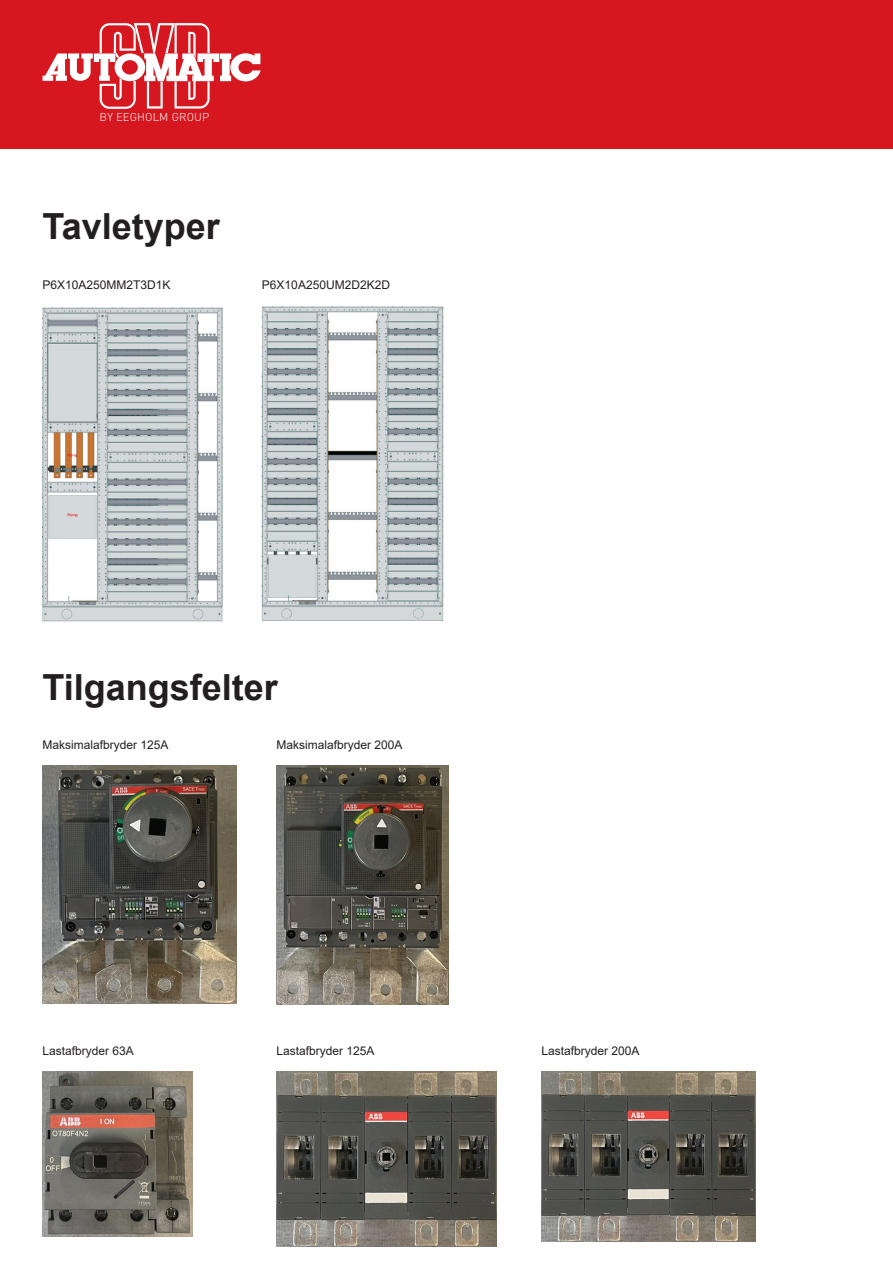
<style>
.page{position:relative;width:893px;height:1263px;background:#fff}
.page>*{position:absolute;margin:0;border:0;box-sizing:border-box;transform-origin:0 0}
.t1{font:700 36px "Arial";color:#231f20}
.t2{font:12px "Arial";color:#231f20}
.t3{font:300 11.25px "DINOT";letter-spacing:.01em;color:#fff}
</style>
<div class="page">
<div style="left:0;top:0;width:893px;height:148px;background:#d7171f"></div>
<svg style="left:43px;top:23px;width:218px;height:86px"></svg>
<img style="left:43px;top:307px;width:180px;height:315px">
<img style="left:262px;top:306px;width:181px;height:315px">
<img style="left:43px;top:765px;width:193px;height:238px">
<img style="left:276px;top:765px;width:173px;height:239px">
<img style="left:43px;top:1071px;width:150px;height:165px">
<img style="left:276px;top:1071px;width:220px;height:176px">
<img style="left:541px;top:1071px;width:214px;height:171px">
<p class="t3" style="left:100px;top:109px;width:111px">BY EEGHOLM GROUP</p>
<h1 class="t1" style="left:43px;top:201px;width:179px">Tavletyper</h1>
<p class="t2" style="left:43px;top:276px;width:130px">P6X10A250MM2T3D1K</p>
<p class="t2" style="left:262px;top:276px;width:130px">P6X10A250UM2D2K2D</p>
<h1 class="t1" style="left:43px;top:662px;width:237px">Tilgangsfelter</h1>
<p class="t2" style="left:43px;top:736px;width:128px">Maksimalafbryder 125A</p>
<p class="t2" style="left:276px;top:736px;width:128px">Maksimalafbryder 200A</p>
<p class="t2" style="left:43px;top:1042px;width:93px">Lastafbryder 63A</p>
<p class="t2" style="left:276px;top:1042px;width:100px">Lastafbryder 125A</p>
<p class="t2" style="left:541px;top:1042px;width:100px">Lastafbryder 200A</p>
</div>
